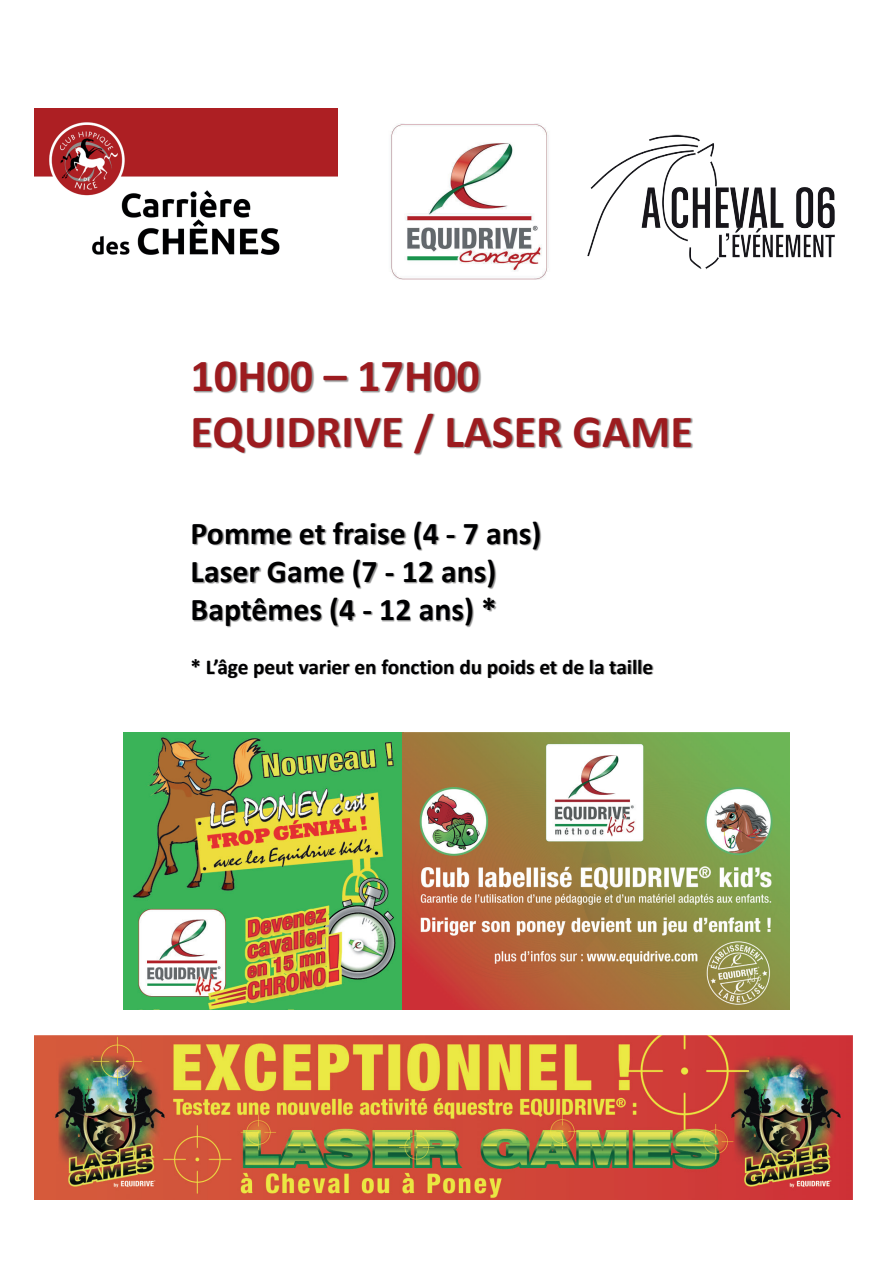
<style>
.page{position:relative;width:893px;height:1263px;background:#fff}
.page>*{position:absolute;margin:0;border:0;box-sizing:border-box;transform-origin:0 0}
.t1{font:700 46.2px/55.3px "Calibri";color:#9c1b1f}
.t2{font:700 31.8px/38.2px "Calibri";color:#000001}
.t3{font:700 21.15px "Calibri";color:#000001}
</style>
<div class="page">
<img style="left:194px;top:362px;width:102px;height:27px">
<img style="left:296px;top:362px;width:33px;height:27px">
<img style="left:329px;top:362px;width:153px;height:27px">
<img style="left:194px;top:389px;width:499px;height:67px">
<img style="left:193px;top:523px;width:200px;height:19px">
<img style="left:279px;top:522px;width:68px;height:20px">
<img style="left:393px;top:522px;width:47px;height:20px">
<img style="left:447px;top:522px;width:95px;height:29px">
<img style="left:193px;top:542px;width:54px;height:38px">
<img style="left:247px;top:542px;width:85px;height:38px">
<img style="left:332px;top:542px;width:50px;height:38px">
<img style="left:382px;top:542px;width:136px;height:38px">
<img style="left:193px;top:580px;width:150px;height:48px">
<img style="left:343px;top:580px;width:17px;height:42px">
<img style="left:360px;top:580px;width:137px;height:48px">
<img style="left:192px;top:659px;width:462px;height:20px">
<img style="left:35px;top:1036px;width:817px;height:163px">
<img style="left:123px;top:733px;width:666px;height:276px">
<img style="left:34px;top:108px;width:303px;height:147px">
<img style="left:587px;top:134px;width:248px;height:136px">
<img style="left:390px;top:123px;width:159px;height:157px">
<h1 class="t1" style="left:191px;top:348px;width:504px">10H00 – 17H00<br>EQUIDRIVE / LASER GAME</h1>
<p class="t2" style="left:191px;top:514px;width:352px">Pomme et fraise (4 - 7 ans)<br>Laser Game (7 - 12 ans)<br>Baptêmes (4 - 12 ans) *</p>
<p class="t3" style="left:191px;top:652px;width:464px">* L’âge peut varier en fonction du poids et de la taille</p>
</div>
